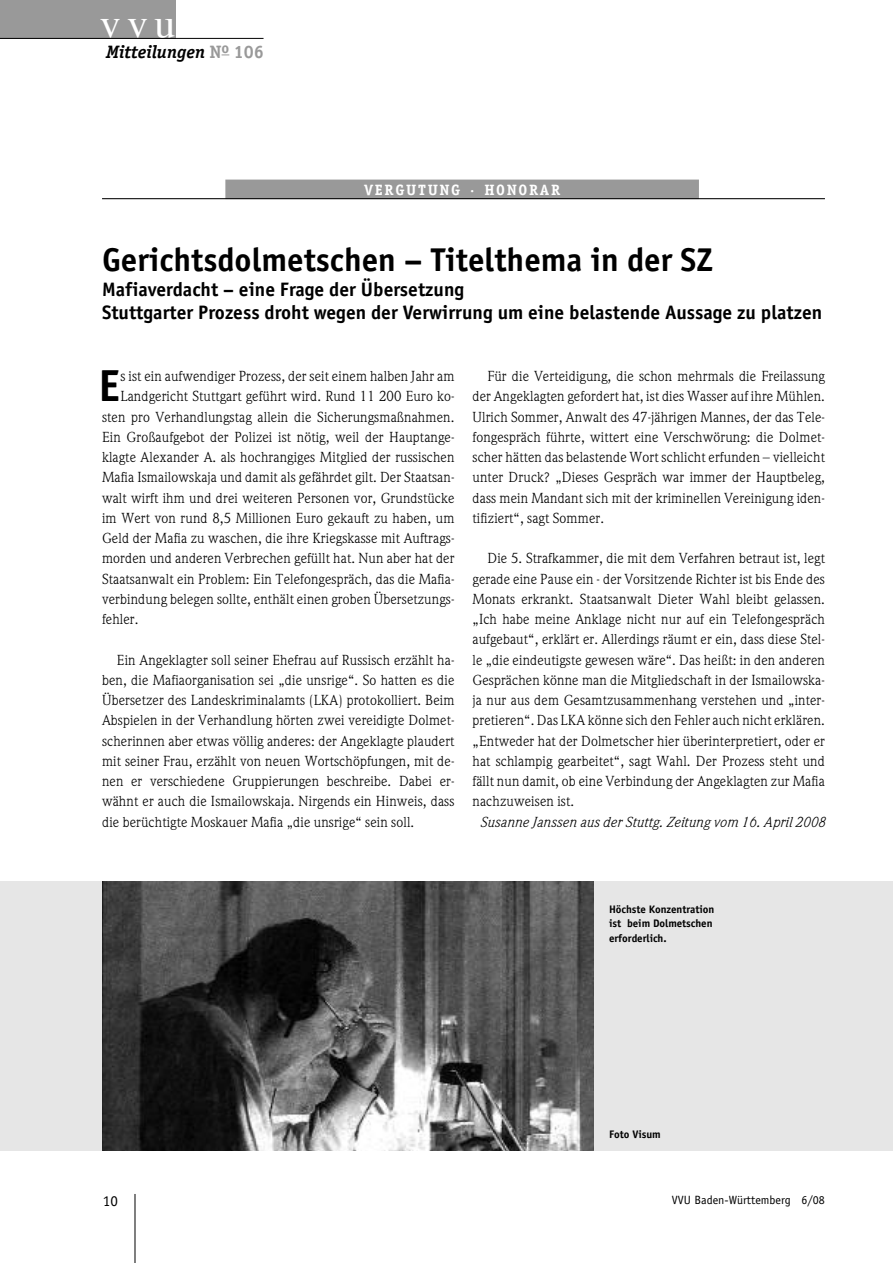
<style>
.page{position:relative;width:893px;height:1263px;background:#fff}
.page>*{position:absolute;margin:0;border:0;box-sizing:border-box;transform-origin:0 0}
.t1{font:700 45px "Officina Sans";color:#000}
.t2{font:42px "Times";color:#fff}
.t3{font:700 33px "Officina Sans";color:#000}
.t4{font:700 19.5px/22.5px "Officina Sans";color:#000}
.t5{font:italic 700 18px "Officina Serif";color:#000}
.t6{font:700 15px "Officina Serif";letter-spacing:.11em;color:#fff}
.t7{font:15px "Officina Sans";color:#000}
.t8{font:14.25px/20.2px "Weidemann";letter-spacing:.01em;color:#000;text-align:justify}
.t9{font:italic 14.25px "Weidemann";letter-spacing:.01em;color:#000}
.t10{font:12px "Officina Sans";color:#000}
.t11{font:700 10.95px/14.7px "Officina Sans";letter-spacing:-.005em;color:#000}
.s1{font-style:normal;color:#999}
</style>
<div class="page">
<div style="left:0;top:881px;width:893px;height:269px;background:#e6e6e6"></div>
<div style="left:0;top:0;width:175px;height:38px;background:#999"></div>
<hr style="left:0;top:38px;width:264px;height:1px;background:#000">
<hr style="left:135px;top:1194px;width:1px;height:69px;background:#000">
<div style="left:225px;top:180px;width:474px;height:19px;background:#999"></div>
<hr style="left:102px;top:198px;width:723px;height:1px;background:#000">
<img style="left:102px;top:881px;width:492px;height:269px">
<h2 class="t2" style="left:100px;top:6px;width:77px">vvu</h2>
<p class="t5" style="left:106px;top:45px;width:159px">Mitteilungen <span class="s1">N</span><sup>o</sup> <span class="s1">106</span></p>
<p class="t6" style="left:364px;top:184px;width:198px">VERGUTUNG · HONORAR</p>
<h3 class="t3" style="left:102px;top:247px;width:612px">Gerichtsdolmetschen – Titelthema in der SZ</h3>
<h3 class="t4" style="left:102px;top:280px;width:722px">Mafiaverdacht – eine Frage der Übersetzung<br>Stuttgarter Prozess droht wegen der Verwirrung um eine belastende Aussage zu platzen</h3>
<h1 class="t1" style="left:99px;top:369px;width:23px">E</h1>
<p class="t8" style="left:120px;top:367px;width:336px">s ist ein aufwendiger Prozess, der seit einem halben Jahr am</p>
<p class="t8" style="left:120px;top:388px;width:336px">Landgericht Stuttgart geführt wird. Rund 11 200 Euro ko-</p>
<p class="t8" style="left:102px;top:408px;width:354px">sten pro Verhandlungstag allein die Sicherungsmaßnahmen.</p>
<p class="t8" style="left:102px;top:428px;width:354px">Ein Großaufgebot der Polizei ist nötig, weil der Hauptange-</p>
<p class="t8" style="left:102px;top:448px;width:354px">klagte Alexander A. als hochrangiges Mitglied der russischen</p>
<p class="t8" style="left:102px;top:469px;width:354px">Mafia Ismailowskaja und damit als gefährdet gilt. Der Staatsan-</p>
<p class="t8" style="left:102px;top:489px;width:354px">walt wirft ihm und drei weiteren Personen vor, Grundstücke</p>
<p class="t8" style="left:102px;top:509px;width:354px">im Wert von rund 8,5 Millionen Euro gekauft zu haben, um</p>
<p class="t8" style="left:102px;top:529px;width:354px">Geld der Mafia zu waschen, die ihre Kriegskasse mit Auftrags-</p>
<p class="t8" style="left:102px;top:550px;width:354px">morden und anderen Verbrechen gefüllt hat. Nun aber hat der</p>
<p class="t8" style="left:102px;top:570px;width:354px">Staatsanwalt ein Problem: Ein Telefongespräch, das die Mafia-</p>
<p class="t8" style="left:102px;top:590px;width:354px">verbindung belegen sollte, enthält einen groben Übersetzungs-</p>
<p class="t8" style="left:102px;top:610px;width:38px">fehler.</p>
<p class="t8" style="left:102px;top:651px;width:354px;text-indent:15px">Ein Angeklagter soll seiner Ehefrau auf Russisch erzählt ha&shy;ben, die Mafiaorganisation sei „die unsrige“. So hatten es die Übersetzer des Landeskriminalamts (LKA) protokolliert. Beim Abspielen in der Verhandlung hörten zwei vereidigte Dolmet&shy;scherinnen aber etwas völlig anderes: der Angeklagte plaudert mit seiner Frau, erzählt von neuen Wortschöpfungen, mit de&shy;nen er verschiedene Gruppierungen beschreibe. Dabei er&shy;wähnt er auch die Ismailowskaja. Nirgends ein Hinweis, dass die berüchtigte Moskauer Mafia „die unsrige“ sein soll.</p>
<p class="t8" style="left:472px;top:367px;width:354px;text-indent:15px">Für die Verteidigung, die schon mehrmals die Freilassung der Angeklagten gefordert hat, ist dies Wasser auf ihre Mühlen.<br>Ulrich Sommer, Anwalt des 47-jährigen Mannes, der das Tele&shy;fongespräch führte, wittert eine Verschwörung: die Dolmet&shy;scher hätten das belastende Wort schlicht erfunden – vielleicht unter Druck? „Dieses Gespräch war immer der Hauptbeleg, dass mein Mandant sich mit der kriminellen Vereinigung iden&shy;tifiziert“, sagt Sommer.</p>
<p class="t8" style="left:472px;top:550px;width:354px;text-indent:15px">Die 5. Strafkammer, die mit dem Verfahren betraut ist, legt gerade eine Pause ein - der Vorsitzende Richter ist bis Ende des Monats erkrankt. Staatsanwalt Dieter Wahl bleibt gelassen. „Ich habe meine Anklage nicht nur auf ein Telefongespräch aufgebaut“, erklärt er. Allerdings räumt er ein, dass diese Stel&shy;le „die eindeutigste gewesen wäre“. Das heißt: in den anderen Gesprächen könne man die Mitgliedschaft in der Ismailowska&shy;ja nur aus dem Gesamtzusammenhang verstehen und „inter&shy;pretieren“. Das LKA könne sich den Fehler auch nicht erklären. „Entweder hat der Dolmetscher hier überinterpretiert, oder er hat schlampig gearbeitet“, sagt Wahl. Der Prozess steht und fällt nun damit, ob eine Verbindung der Angeklagten zur Mafia nachzuweisen ist.</p>
<p class="t9" style="left:480px;top:816px;width:347px">Susanne Janssen aus der Stuttg. Zeitung vom 16. April 2008</p>
<p class="t11" style="left:609px;top:902px;width:107px">Höchste Konzentration ist beim Dolmetschen erforderlich.</p>
<p class="t11" style="left:609px;top:1127px;width:53px">Foto Visum</p>
<p class="t7" style="left:103px;top:1195px;width:16px">10</p>
<p class="t10" style="left:672px;top:1195px;width:155px">VVU Baden-Württemberg 6/08</p>
</div>
